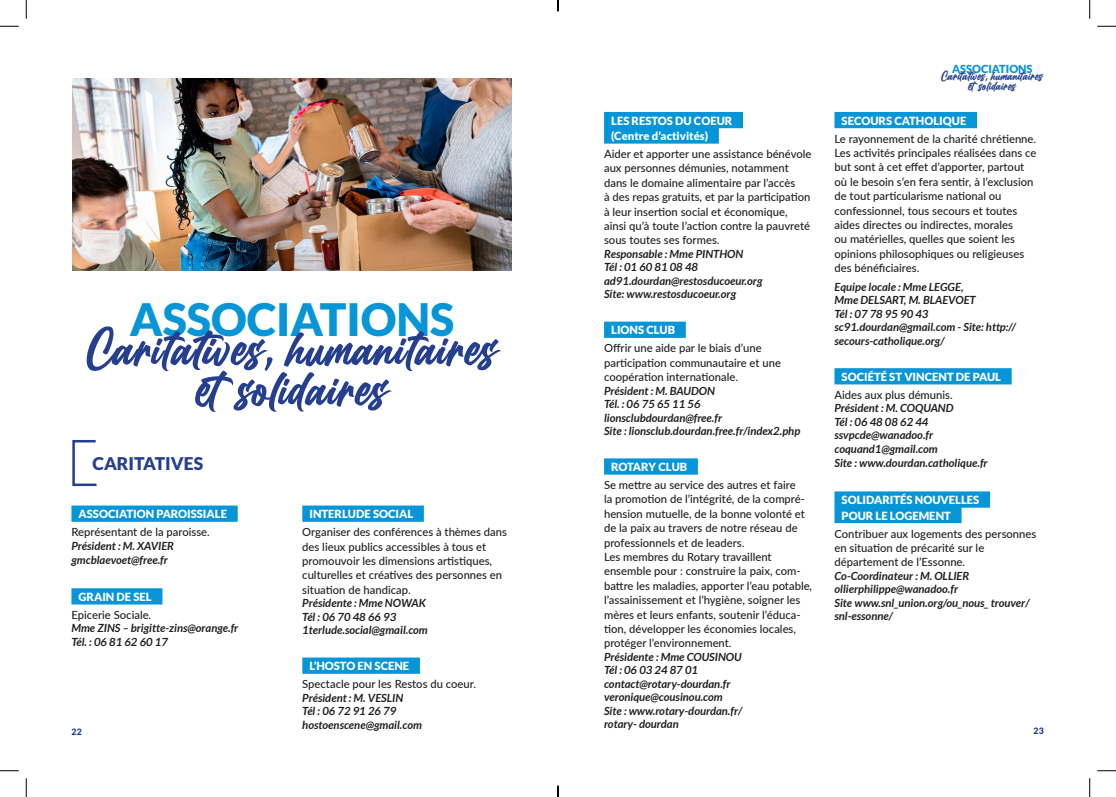
<style>
.page{position:relative;width:1116px;height:797px;background:#fff}
.page>*{position:absolute;margin:0;border:0;box-sizing:border-box;transform-origin:0 0}
.t1{font:52.12px/40.2px "Billion Dreams";letter-spacing:.02em;color:#253f8e;text-align:center}
.t2{font:900 44.62px "Lato";color:#0695d6}
.t3{font:900 17.5px "Lato";color:#253f8e}
.t4{font:13px/10px "Billion Dreams";letter-spacing:.02em;color:#253f8e;text-align:center}
.t5{font:500 11.25px/14.4px "Lato";color:#231f20}
.t6{font:italic 700 11.25px/13.5px "Lato";color:#231f20}
.t7{font:900 11.25px/15.4px "Lato";color:#fff}
.t8{font:900 11.12px "Lato";color:#0695d6}
.t9{font:900 8.75px "Lato";color:#253f8e}
</style>
<div class="page">
<div style="left:604px;top:112px;width:139px;height:16px;background:#0695d6"></div>
<div style="left:604px;top:127px;width:115px;height:17px;background:#0695d6"></div>
<div style="left:604px;top:321px;width:82px;height:17px;background:#0695d6"></div>
<div style="left:604px;top:458px;width:94px;height:16px;background:#0695d6"></div>
<div style="left:834px;top:112px;width:143px;height:16px;background:#0695d6"></div>
<div style="left:834px;top:368px;width:177px;height:16px;background:#0695d6"></div>
<div style="left:834px;top:491px;width:156px;height:16px;background:#0695d6"></div>
<div style="left:834px;top:507px;width:127px;height:16px;background:#0695d6"></div>
<img style="left:72px;top:79px;width:440px;height:191px">
<div style="left:71px;top:505px;width:167px;height:17px;background:#0695d6"></div>
<div style="left:71px;top:588px;width:91px;height:16px;background:#0695d6"></div>
<div style="left:302px;top:505px;width:122px;height:17px;background:#0695d6"></div>
<div style="left:302px;top:657px;width:118px;height:16px;background:#0695d6"></div>
<svg style="left:72px;top:440px;width:25px;height:47px"></svg>
<svg style="left:0;top:25px;width:19px;height:2px"></svg>
<svg style="left:1097px;top:25px;width:18px;height:2px"></svg>
<svg style="left:0;top:770px;width:19px;height:1px"></svg>
<svg style="left:1097px;top:770px;width:18px;height:1px"></svg>
<svg style="left:25px;top:0;width:2px;height:19px"></svg>
<svg style="left:25px;top:778px;width:2px;height:19px"></svg>
<svg style="left:1089px;top:0;width:1px;height:19px"></svg>
<svg style="left:1089px;top:778px;width:1px;height:19px"></svg>
<svg style="left:557px;top:0;width:2px;height:11px"></svg>
<svg style="left:557px;top:785px;width:2px;height:12px"></svg>
<p class="t8" style="left:952px;top:63px;width:82px">ASSOCIATIONS</p>
<p class="t4" style="left:941px;top:72px;width:103px">Caritatives, humanitaires etsolidaires</p>
<p class="t7" style="left:611px;top:113px;width:123px">LES RESTOS DU COEUR (Centre d’activités)</p>
<p class="t5" style="left:604px;top:146px;width:209px">Aider et apporter une assistance bénévole aux personnes démunies, notamment dans le domaine alimentaire par l’accès<br>à des repas gratuits, et par la participation à leur insertion social et économique, ainsi qu’à toute l’action contre la pauvreté sous toutes ses formes.</p>
<p class="t6" style="left:604px;top:247px;width:160px">Responsable : Mme PINTHON<br>Tél : 01 60 81 08 48 ad91.dourdan@restosducoeur.org<br>Site: www.restosducoeur.org</p>
<p class="t7" style="left:611px;top:322px;width:65px">LIONS CLUB</p>
<p class="t5" style="left:604px;top:340px;width:178px">Offrir une aide par le biais d’une participation communautaire et une coopération internationale.</p>
<p class="t6" style="left:604px;top:384px;width:198px">Président : M. BAUDON<br>Tél. : 06 75 65 11 56 lionsclubdourdan@free.fr<br>Site : lionsclub.dourdan.free.fr/index2.php</p>
<p class="t7" style="left:611px;top:459px;width:78px">ROTARY CLUB</p>
<p class="t5" style="left:604px;top:477px;width:210px">Se mettre au service des autres et faire<br>la promotion de l’intégrité, de la compré&shy;hension mutuelle, de la bonne volonté et de la paix au travers de notre réseau de professionnels et de leaders.<br>Les membres du Rotary travaillent ensemble pour : construire la paix, com&shy;battre les maladies, apporter l’eau potable, l’assainissement et l’hygiène, soigner les mères et leurs enfants, soutenir l’éduca&shy;tion, développer les économies locales, protéger l’environnement.</p>
<p class="t6" style="left:604px;top:650px;width:140px">Présidente : Mme COUSINOU<br>Tél : 06 03 24 87 01 contact@rotary-dourdan.fr veronique@cousinou.com<br>Site : www.rotary-dourdan.fr/ rotary- dourdan</p>
<p class="t7" style="left:841px;top:113px;width:126px">SECOURS CATHOLIQUE</p>
<p class="t5" style="left:834px;top:131px;width:203px">Le rayonnement de la charité chrétienne.<br>Les activités principales réalisées dans ce but sont à cet effet d’apporter, partout où le besoin s’en fera sentir, à l’exclusion de tout particularisme national ou confessionnel, tous secours et toutes aides directes ou indirectes, morales<br>ou matérielles, quelles que soient les opinions philosophiques ou religieuses des bénéficiaires.</p>
<p class="t6" style="left:834px;top:280px;width:183px">Equipe locale : Mme LEGGE,<br>Mme DELSART, M. BLAEVOET<br>Tél : 07 78 95 90 43 sc91.dourdan@gmail.com - Site: http:// secours-catholique.org/</p>
<p class="t7" style="left:841px;top:369px;width:161px">SOCIÉTÉ ST VINCENT DE PAUL</p>
<p class="t5" style="left:834px;top:387px;width:120px">Aides aux plus démunis.</p>
<p class="t6" style="left:834px;top:401px;width:155px">Président : M. COQUAND<br>Tél : 06 48 08 62 44 ssvpcde@wanadoo.fr coquand1@gmail.com<br>Site : www.dourdan.catholique.fr</p>
<p class="t7" style="left:841px;top:492px;width:139px">SOLIDARITÉS NOUVELLES<br>POUR LE LOGEMENT</p>
<p class="t5" style="left:834px;top:525px;width:203px">Contribuer aux logements des personnes en situation de précarité sur le département de l’Essonne.</p>
<p class="t6" style="left:834px;top:569px;width:196px">Co-Coordinateur : M. OLLIER ollierphilippe@wanadoo.fr<br>Site www.snl_union.org/ou_nous_ trouver/ snl-essonne/</p>
<h2 class="t2" style="left:130px;top:294px;width:326px">ASSOCIATIONS</h2>
<h1 class="t1" style="left:87px;top:330px;width:411px">Caritatives, humanitaires etsolidaires</h1>
<h3 class="t3" style="left:93px;top:453px;width:112px">CARITATIVES</h3>
<p class="t7" style="left:79px;top:506px;width:150px">ASSOCIATION PAROISSIALE</p>
<p class="t5" style="left:71px;top:524px;width:140px">Représentant de la paroisse.</p>
<p class="t6" style="left:71px;top:538px;width:104px;line-height:14.4px">Président : M. XAVIER gmcblaevoet@free.fr</p>
<p class="t7" style="left:79px;top:589px;width:75px">GRAIN DE SEL</p>
<p class="t5" style="left:71px;top:607px;width:81px">Epicerie Sociale.</p>
<p class="t6" style="left:71px;top:621px;width:168px">Mme ZINS – brigitte-zins@orange.fr<br>Tél. : 06 81 62 60 17</p>
<p class="t7" style="left:309px;top:506px;width:105px">INTERLUDE SOCIAL</p>
<p class="t5" style="left:302px;top:524px;width:206px">Organiser des conférences à thèmes dans des lieux publics accessibles à tous et promouvoir les dimensions artistiques, culturelles et créatives des personnes en situation de handicap.</p>
<p class="t6" style="left:302px;top:596px;width:127px">Présidente : Mme NOWAK<br>Tél : 06 70 48 66 93<br>1terlude.social@gmail.com</p>
<p class="t7" style="left:309px;top:658px;width:101px">L’HOSTO EN SCENE</p>
<p class="t5" style="left:302px;top:676px;width:175px">Spectacle pour les Restos du coeur.</p>
<p class="t6" style="left:302px;top:691px;width:121px">Président : M. VESLIN<br>Tél : 06 72 91 26 79 hostoenscene@gmail.com</p>
<p class="t9" style="left:72px;top:726px;width:12px">22</p>
<p class="t9" style="left:1033px;top:726px;width:12px">23</p>
</div>
